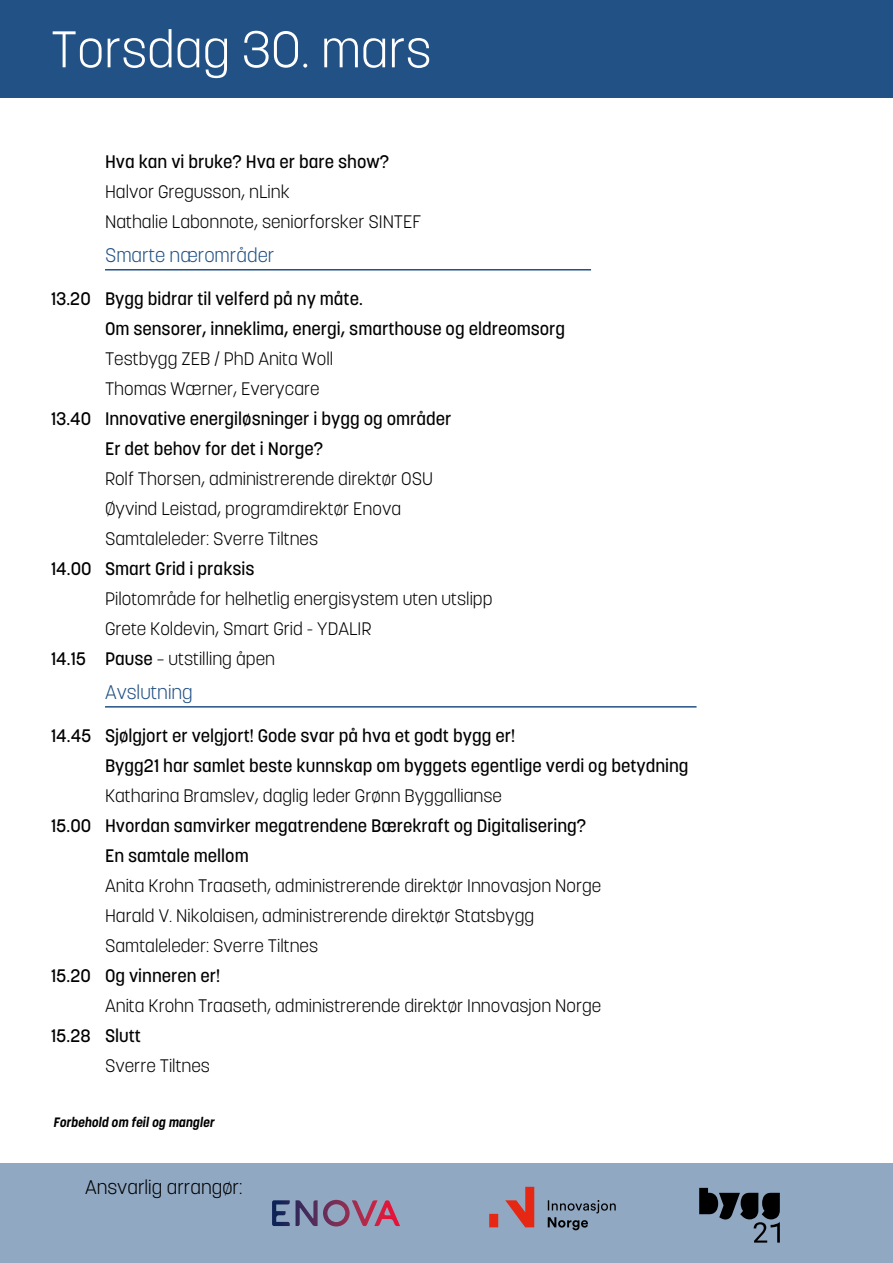
<style>
.page{position:relative;width:893px;height:1263px;background:#fff}
.page>*{position:absolute;margin:0;border:0;box-sizing:border-box;transform-origin:0 0}
.t1{font:300 51px "Korolev";color:#fff}
.t2{font:300 19.5px "Korolev";color:#225185}
.t3{font:300 19.5px "Korolev";color:#000}
.t4{font:300 18px/30px "Korolev";color:#020203}
.t5{font:500 18px/30px "Korolev";color:#000}
.t6{font:700 13.5px "Korolev";color:#000}
.s1{font-weight:500;color:#000}
</style>
<div class="page">
<hr style="left:105px;top:269px;width:486px;height:1px;background:#225185">
<hr style="left:105px;top:706px;width:592px;height:1px;background:#225185">
<div style="left:0;top:0;width:893px;height:98px;background:#225185"></div>
<div style="left:0;top:1163px;width:893px;height:100px;background:#90a8c2"></div>
<svg style="left:699px;top:1187px;width:81px;height:55px"></svg>
<svg style="left:505px;top:1187px;width:29px;height:40px"></svg>
<div style="left:489px;top:1214px;width:9px;height:13px;background:#e52713"></div>
<svg style="left:548px;top:1200px;width:68px;height:30px"></svg>
<svg style="left:296px;top:1200px;width:104px;height:26px"></svg>
<svg style="left:272px;top:1200px;width:18px;height:26px"></svg>
<h1 class="t1" style="left:51px;top:17px;width:382px">Torsdag 30. mars</h1>
<h1 class="t1" style="left:51px;top:28px;width:371px">Torsdag 30.mars</h1>
<p class="t5" style="left:105px;top:147px;width:286px">Hva kan vi bruke? Hva er bare show?</p>
<p class="t4" style="left:105px;top:177px;width:318px">Halvor Gregusson, nLink<br>Nathalie Labonnote, seniorforsker SINTEF</p>
<p class="t2" style="left:105px;top:243px;width:171px">Smarte nærområder</p>
<p class="t5" style="left:105px;top:284px;width:462px;text-indent:-54px">13.20 Bygg bidrar til velferd på ny måte.<br>Om sensorer, inneklima, energi, smarthouse og eldreomsorg</p>
<p class="t4" style="left:105px;top:344px;width:230px">Testbygg ZEB / PhD Anita Woll<br>Thomas Wærner, Everycare</p>
<p class="t5" style="left:105px;top:404px;width:348px;text-indent:-54px">13.40 Innovative energiløsninger i bygg og områder<br>Er det behov for det i Norge?</p>
<p class="t4" style="left:105px;top:464px;width:329px">Rolf Thorsen, administrerende direktør OSU<br>Øyvind Leistad, programdirektør Enova<br>Samtaleleder: Sverre Tiltnes</p>
<p class="t5" style="left:51px;top:554px;width:205px">14.00 Smart Grid i praksis</p>
<p class="t4" style="left:105px;top:584px;width:389px">Pilotområde for helhetlig energisystem uten utslipp</p>
<p class="t4" style="left:105px;top:614px;width:268px">Grete Koldevin, Smart Grid - YDALIR</p>
<p class="t4" style="left:51px;top:644px;width:226px"><span class="s1">14.15 Pause</span> – utstilling åpen</p>
<p class="t2" style="left:105px;top:680px;width:89px">Avslutning</p>
<p class="t5" style="left:105px;top:721px;width:585px;text-indent:-54px">14.45 Sjølgjort er velgjort! Gode svar på hva et godt bygg er!<br>Bygg21 har samlet beste kunnskap om byggets egentlige verdi og betydning</p>
<p class="t4" style="left:105px;top:781px;width:398px">Katharina Bramslev, daglig leder Grønn Byggallianse</p>
<p class="t5" style="left:105px;top:811px;width:483px;text-indent:-54px">15.00 Hvordan samvirker megatrendene Bærekraft og Digitalisering?<br>En samtale mellom</p>
<p class="t4" style="left:105px;top:871px;width:498px">Anita Krohn Traaseth, administrerende direktør Innovasjon Norge<br>Harald V. Nikolaisen, administrerende direktør Statsbygg<br>Samtaleleder: Sverre Tiltnes</p>
<p class="t5" style="left:51px;top:961px;width:171px">15.20 Og vinneren er!</p>
<p class="t4" style="left:105px;top:991px;width:498px">Anita Krohn Traaseth, administrerende direktør Innovasjon Norge</p>
<p class="t5" style="left:51px;top:1021px;width:91px">15.28 Slutt</p>
<p class="t4" style="left:105px;top:1051px;width:106px">Sverre Tiltnes</p>
<p class="t6" style="left:53px;top:1114px;width:165px">Forbehold om feilog mangler</p>
<p class="t3" style="left:85px;top:1174px;width:159px">Ansvarlig arrangør:</p>
</div>
